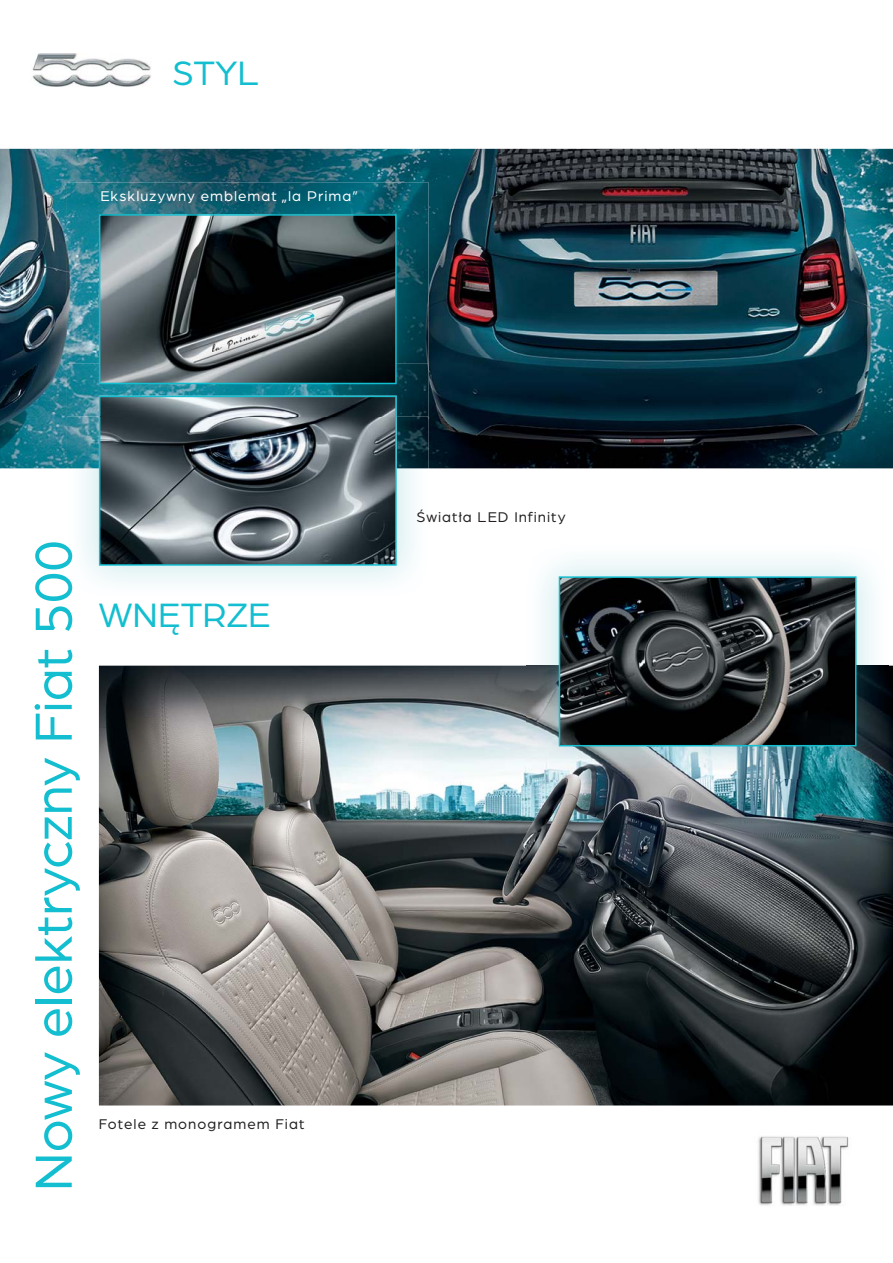
<style>
.page{position:relative;width:893px;height:1263px;background:#fff}
.page>*{position:absolute;margin:0;border:0;box-sizing:border-box;transform-origin:0 0}
.t1{font:55.5px "Arboria";color:#12becf}
.t2{font:36.15px "Arboria";color:#12becf}
.t3{font:15px "Arboria";letter-spacing:.07em;color:#231f20}
.t4{font:15px "Arboria";letter-spacing:.07em;color:#fff}
</style>
<div class="page">
<img style="left:32px;top:53px;width:119px;height:34px">
<img style="left:99px;top:666px;width:793px;height:440px">
<img style="left:526px;top:559px;width:362px;height:219px">
<svg style="left:558px;top:576px;width:298px;height:170px"></svg>
<img style="left:0;top:149px;width:892px;height:319px">
<img style="left:67px;top:416px;width:361px;height:167px">
<img style="left:67px;top:542px;width:13px;height:56px">
<svg style="left:99px;top:416px;width:297px;height:150px"></svg>
<img style="left:67px;top:182px;width:361px;height:182px">
<img style="left:67px;top:364px;width:361px;height:52px">
<img style="left:99px;top:396px;width:297px;height:20px">
<svg style="left:99px;top:214px;width:297px;height:170px"></svg>
<img style="left:758px;top:1136px;width:91px;height:70px">
<h2 class="t2" style="left:172px;top:62px;width:88px">STYL</h2>
<p class="t4" style="left:100px;top:191px;width:259px">Ekskluzywny emblemat „la Prima”</p>
<h1 class="t1" style="left:35px;top:1191px;width:653px;rotate:-90deg">Nowy elektryczny Fiat 500</h1>
<h2 class="t2" style="left:99px;top:603px;width:173px">WNĘTRZE</h2>
<p class="t3" style="left:99px;top:1119px;width:207px">Fotele z monogramem Fiat</p>
<p class="t3" style="left:416px;top:512px;width:151px">Światła LED Infinity</p>
</div>
